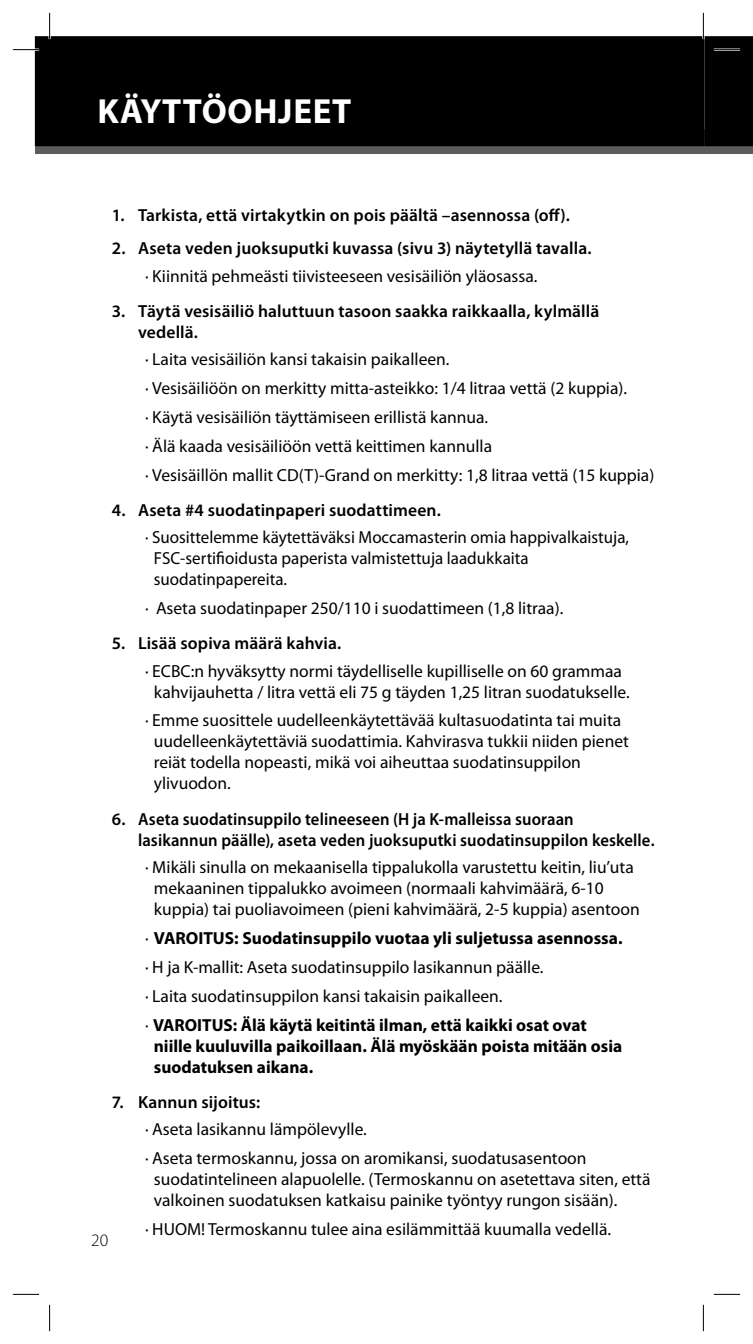
<style>
.page{position:relative;width:753px;height:1344px;background:#fff}
.page>*{position:absolute;margin:0;border:0;box-sizing:border-box;transform-origin:0 0}
.t1{font:700 35px "Myriad Pro";letter-spacing:.02em;color:#fff}
.t2{font:17.5px/21px "Myriad Pro";color:#000}
.t3{font:600 17.5px/21px "Myriad Pro";letter-spacing:.005em;color:#000}
.t4{font:700 17.5px/28.9px "Myriad Pro";color:#000}
.t5{font:300 17.5px "Myriad Pro";color:#000}
.s1{font-weight:400}
.s2{font-weight:600}
</style>
<div class="page">
<div style="left:704px;top:129px;width:49px;height:25px;background:#5c5c5c"></div>
<div style="left:35px;top:129px;width:669px;height:25px;background:#5c5c5c"></div>
<div style="left:36px;top:37px;width:667px;height:108px;background:#000"></div>
<div style="left:35px;top:36px;width:669px;height:110px;border:2px solid #000"></div>
<hr style="left:13px;top:49px;width:26px;height:2px;background:#fff">
<hr style="left:49px;top:13px;width:2px;height:26px;background:#fff">
<hr style="left:702px;top:13px;width:2px;height:26px;background:#fff">
<svg style="left:13px;top:49px;width:26px;height:1px"></svg>
<svg style="left:13px;top:1294px;width:26px;height:1px"></svg>
<svg style="left:714px;top:1294px;width:26px;height:1px"></svg>
<svg style="left:49px;top:13px;width:1px;height:26px"></svg>
<svg style="left:49px;top:1304px;width:1px;height:27px"></svg>
<svg style="left:703px;top:13px;width:50px;height:133px"></svg>
<svg style="left:703px;top:1304px;width:1px;height:27px"></svg>
<p class="t1" style="left:98px;top:92px;width:255px">KÄYTTÖOHJEET</p>
<p class="t3" style="left:112px;top:205px;width:459px">1. Tarkista, että virtakytkin on pois päältä –asennossa (off).</p>
<p class="t3" style="left:145px;top:235px;width:448px;line-height:27.3px;text-indent:-33px">2. Aseta veden juoksuputki kuvassa (sivu 3) näytetyllä tavalla. <span class="s1">· Kiinnitä pehmeästi tiivisteeseen vesisäiliön yläosassa.</span></p>
<p class="t3" style="left:138px;top:301px;width:463px;text-indent:-26px">3. Täytä vesisäiliö haluttuun tasoon saakka raikkaalla, kylmällä vedellä.</p>
<p class="t2" style="left:145px;top:345px;width:511px;line-height:28.9px">· Laita vesisäiliön kansi takaisin paikalleen.<br>· Vesisäiliöön on merkitty mitta-asteikko: 1/4 litraa vettä (2 kuppia).<br>· Käytä vesisäiliön täyttämiseen erillistä kannua.<br>· Älä kaada vesisäiliöön vettä keittimen kannulla<br>· Vesisäillön mallit CD(T)-Grand on merkitty: 1,8 litraa vettä (15 kuppia)</p>
<p class="t2" style="left:145px;top:496px;width:485px;line-height:27.3px;text-indent:-33px"><span class="s2">4. Aseta #4 suodatinpaperi suodattimeen.<br></span>· Suosittelemme käytettäväksi Moccamasterin omia happivalkaistuja,</p>
<p class="t2" style="left:154px;top:548px;width:376px">FSC-sertifioidusta paperista valmistettuja laadukkaita suodatinpapereita.</p>
<p class="t2" style="left:145px;top:598px;width:420px">· Aseta suodatinpaper 250/110 i suodattimeen (1,8 litraa).</p>
<p class="t2" style="left:145px;top:630px;width:478px;line-height:27.3px;text-indent:-33px"><span class="s2">5. Lisää sopiva määrä kahvia.<br></span>· ECBC:n hyväksytty normi täydelliselle kupilliselle on 60 grammaa</p>
<p class="t2" style="left:145px;top:677px;width:486px;line-height:28.9px;text-align:center">kahvijauhetta / litra vettä eli 75 g täyden 1,25 litran suodatukselle.<br>· Emme suosittele uudelleenkäytettävää kultasuodatinta tai muita</p>
<p class="t2" style="left:154px;top:731px;width:477px">uudelleenkäytettäviä suodattimia. Kahvirasva tukkii niiden pienet reiät todella nopeasti, mikä voi aiheuttaa suodatinsuppilon ylivuodon.</p>
<p class="t3" style="left:138px;top:808px;width:518px;text-indent:-26px">6. Aseta suodatinsuppilo telineeseen (H ja K-malleissa suoraan lasikannun päälle), aseta veden juoksuputki suodatinsuppilon keskelle.</p>
<p class="t2" style="left:154px;top:857px;width:487px;text-indent:-9px">· Mikäli sinulla on mekaanisella tippalukolla varustettu keitin, liu’uta mekaaninen tippalukko avoimeen (normaali kahvimäärä, 6-10 kuppia) tai puoliavoimeen (pieni kahvimäärä, 2-5 kuppia) asentoon</p>
<p class="t4" style="left:145px;top:923px;width:479px"><span class="s1">·</span> VAROITUS: Suodatinsuppilo vuotaa yli suljetussa asennossa. <span class="s1">· H ja K-mallit: Aseta suodatinsuppilo lasikannun päälle.<br>· Laita suodatinsuppilon kansi takaisin paikalleen.<br>·</span> VAROITUS: Älä käytä keitintä ilman, että kaikki osat ovat</p>
<p class="t4" style="left:154px;top:1035px;width:470px;line-height:21px">niille kuuluvilla paikoillaan. Älä myöskään poista mitään osia suodatuksen aikana.</p>
<p class="t2" style="left:145px;top:1088px;width:223px;line-height:27.3px;text-indent:-33px"><span class="s2">7. Kannun sijoitus:<br></span>· Aseta lasikannu lämpölevylle.</p>
<p class="t2" style="left:154px;top:1147px;width:498px;text-indent:-9px">· Aseta termoskannu, jossa on aromikansi, suodatusasentoon suodatintelineen alapuolelle. (Termoskannu on asetettava siten, että valkoinen suodatuksen katkaisu painike työntyy rungon sisään).</p>
<p class="t2" style="left:145px;top:1218px;width:467px">· HUOM! Termoskannu tulee aina esilämmittää kuumalla vedellä.</p>
<p class="t5" style="left:91px;top:1230px;width:19px">20</p>
</div>
